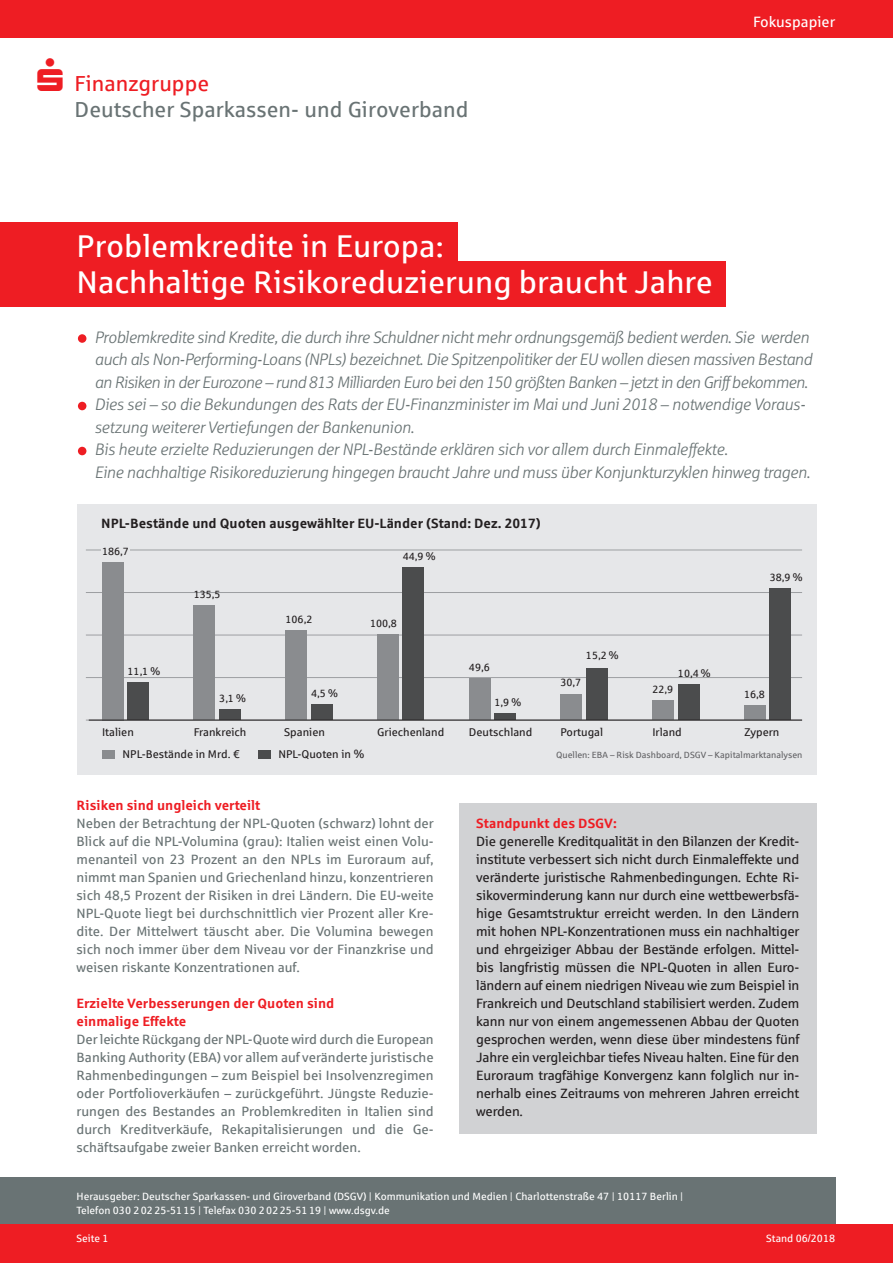
<style>
.page{position:relative;width:893px;height:1263px;background:#fff}
.page>*{position:absolute;margin:0;border:0;box-sizing:border-box;transform-origin:0 0}
.t1{font:31.5px/36px "Sparkasse Rg";color:#fff}
.t2{font:21.75px "Sparkasse Rg";color:#697374}
.t3{font:21.75px "Sparkasse Rg";color:#ee1d23}
.t4{font:italic 16.5px/22.5px "Sparkasse Lt";letter-spacing:-.025em;color:#697374}
.t5{font:15px "Sparkasse Rg";color:#fff}
.t6{font:13.5px/18px "Sparkasse Rg";color:#697374;text-align:justify}
.t7{font:13.5px/18px "Sparkasse Rg";letter-spacing:-.015em;color:#231f20;text-align:justify}
.t8{font:700 13.5px/18px "Sparkasse Rg";color:#ee1d23}
.t9{font:700 13.5px "Sparkasse Rg";color:#231f20}
.t10{font:11.25px "Sparkasse Rg";color:#231f20}
.t11{font:10.5px/14.9px "Sparkasse Rg";color:#fff}
.t12{font:10.5px "Sparkasse Rg";color:#231f20}
.t13{font:9px "Sparkasse Rg";color:#636366}
</style>
<div class="page">
<div style="left:0;top:1177px;width:835px;height:67px;background:#697374"></div>
<div style="left:0;top:1224px;width:893px;height:39px;background:#ee1d23"></div>
<div style="left:0;top:0;width:893px;height:37px;background:#ee1d23"></div>
<div style="left:77px;top:504px;width:739px;height:270px;background:#e6e7e9"></div>
<hr style="left:86px;top:720px;width:716px;height:1px;background:#9d9fa2">
<hr style="left:86px;top:677px;width:716px;height:1px;background:#9d9fa2">
<hr style="left:86px;top:635px;width:716px;height:1px;background:#9d9fa2">
<hr style="left:86px;top:592px;width:716px;height:1px;background:#9d9fa2">
<hr style="left:86px;top:550px;width:716px;height:1px;background:#9d9fa2">
<div style="left:78px;top:334px;width:8px;height:9px;background:#ee1d23;border-radius:50%"></div>
<div style="left:78px;top:402px;width:8px;height:8px;background:#ee1d23;border-radius:50%"></div>
<div style="left:78px;top:447px;width:8px;height:8px;background:#ee1d23;border-radius:50%"></div>
<div style="left:0;top:261px;width:726px;height:45px;background:#ee1d23"></div>
<div style="left:0;top:222px;width:458px;height:45px;background:#ee1d23"></div>
<div style="left:102px;top:750px;width:13px;height:8px;background:#8a8c8f"></div>
<div style="left:258px;top:750px;width:13px;height:8px;background:#4b4c4d"></div>
<div style="left:102px;top:562px;width:21px;height:158px;background:#8a8c8f"></div>
<div style="left:194px;top:605px;width:21px;height:115px;background:#8a8c8f"></div>
<div style="left:285px;top:630px;width:22px;height:90px;background:#8a8c8f"></div>
<div style="left:377px;top:635px;width:21px;height:85px;background:#8a8c8f"></div>
<div style="left:469px;top:678px;width:21px;height:42px;background:#8a8c8f"></div>
<div style="left:561px;top:694px;width:21px;height:26px;background:#8a8c8f"></div>
<div style="left:652px;top:701px;width:22px;height:19px;background:#8a8c8f"></div>
<div style="left:744px;top:706px;width:21px;height:14px;background:#8a8c8f"></div>
<div style="left:128px;top:682px;width:21px;height:38px;background:#4b4c4d"></div>
<div style="left:219px;top:709px;width:22px;height:11px;background:#4b4c4d"></div>
<div style="left:311px;top:705px;width:21px;height:15px;background:#4b4c4d"></div>
<div style="left:403px;top:568px;width:21px;height:152px;background:#4b4c4d"></div>
<div style="left:494px;top:714px;width:22px;height:6px;background:#4b4c4d"></div>
<div style="left:586px;top:668px;width:21px;height:52px;background:#4b4c4d"></div>
<div style="left:678px;top:685px;width:21px;height:35px;background:#4b4c4d"></div>
<div style="left:770px;top:588px;width:21px;height:132px;background:#4b4c4d"></div>
<hr style="left:89px;top:720px;width:713px;height:1px;background:#231f20">
<div style="left:101px;top:541px;width:29px;height:18px;background:#e6e7e9"></div>
<div style="left:459px;top:803px;width:357px;height:331px;background:#d1d2d4"></div>
<h2 class="t3" style="left:75px;top:70px;width:136px">Finanzgruppe</h2>
<h2 class="t2" style="left:75px;top:96px;width:395px">Deutscher Sparkassen- und Giroverband</h2>
<p class="t5" style="left:753px;top:13px;width:84px">Fokuspapier</p>
<h1 class="t1" style="left:77px;top:227px;width:638px">Problemkredite in Europa:<br>Nachhaltige Risikoreduzierung braucht Jahre</h1>
<p class="t4" style="left:94px;top:325px;width:719px">Problemkredite sind Kredite, die durch ihre Schuldner nicht mehr ordnungsgemäß bedient werden. Sie werden auch als Non-Performing-Loans (NPLs) bezeichnet. Die Spitzenpolitiker der EU wollen diesen massiven Bestand an Risiken in der Eurozone – rund 813 Milliarden Euro bei den 150 größten Banken – jetzt in den Griff bekommen.<br>Dies sei – so die Bekundungen des Rats der EU-Finanzminister im Mai und Juni 2018 – notwendige Voraus&shy;setzung weiterer Vertiefungen der Bankenunion.<br>Bis heute erzielte Reduzierungen der NPL-Bestände erklären sich vor allem durch Einmaleffekte.<br>Eine nachhaltige Risikoreduzierung hingegen braucht Jahre und muss über Konjunkturzyklen hinweg tragen.</p>
<p class="t9" style="left:101px;top:514px;width:441px">NPL-Bestände und Quoten ausgewählter EU-Länder (Stand: Dez. 2017)</p>
<p class="t12" style="left:102px;top:544px;width:28px">186,7</p>
<p class="t12" style="left:403px;top:550px;width:35px">44,9 %</p>
<p class="t12" style="left:128px;top:665px;width:35px">11,1 %</p>
<p class="t12" style="left:194px;top:588px;width:28px">135,5</p>
<p class="t12" style="left:286px;top:612px;width:28px">106,2</p>
<p class="t12" style="left:219px;top:692px;width:29px">3,1 %</p>
<p class="t12" style="left:311px;top:687px;width:29px">4,5 %</p>
<p class="t12" style="left:370px;top:617px;width:28px">100,8</p>
<p class="t12" style="left:469px;top:660px;width:22px">49,6</p>
<p class="t12" style="left:494px;top:696px;width:29px">1,9 %</p>
<p class="t12" style="left:586px;top:648px;width:35px">15,2 %</p>
<p class="t12" style="left:560px;top:676px;width:22px">30,7</p>
<p class="t12" style="left:678px;top:667px;width:35px">10,4 %</p>
<p class="t12" style="left:652px;top:683px;width:22px">22,9</p>
<p class="t12" style="left:770px;top:571px;width:35px">38,9 %</p>
<p class="t12" style="left:744px;top:688px;width:22px">16,8</p>
<p class="t10" style="left:102px;top:725px;width:33px">Italien</p>
<p class="t10" style="left:377px;top:725px;width:68px">Griechenland</p>
<p class="t10" style="left:194px;top:725px;width:54px">Frankreich</p>
<p class="t10" style="left:284px;top:725px;width:42px">Spanien</p>
<p class="t10" style="left:469px;top:725px;width:65px">Deutschland</p>
<p class="t10" style="left:560px;top:725px;width:44px">Portugal</p>
<p class="t10" style="left:652px;top:725px;width:31px">Irland</p>
<p class="t10" style="left:744px;top:725px;width:37px">Zypern</p>
<p class="t10" style="left:123px;top:748px;width:119px">NPL-Bestände in Mrd. €</p>
<p class="t10" style="left:278px;top:748px;width:88px">NPL-Quoten in %</p>
<p class="t13" style="left:556px;top:750px;width:248px">Quellen: EBA – Risk Dashboard, DSGV – Kapitalmarktanalysen</p>
<p class="t8" style="left:77px;top:796px;width:185px">Risiken sind ungleich verteilt</p>
<p class="t6" style="left:77px;top:814px;width:359px">Neben der Betrachtung der NPL-Quoten (schwarz) lohnt der Blick auf die NPL-Volumina (grau): Italien weist einen Volu&shy;menanteil von 23 Prozent an den NPLs im Euroraum auf, nimmt man Spanien und Griechenland hinzu, konzentrieren sich 48,5 Prozent der Risiken in drei Ländern. Die EU-weite NPL-Quote liegt bei durchschnittlich vier Prozent aller Kre&shy;dite. Der Mittelwert täuscht aber. Die Volumina bewegen sich noch immer über dem Niveau vor der Finanzkrise und weisen riskante Konzentrationen auf.</p>
<p class="t8" style="left:77px;top:994px;width:259px">Erzielte Verbesserungen der Quoten sind einmalige Effekte</p>
<p class="t6" style="left:77px;top:1030px;width:359px">Der leichte Rückgang der NPL-Quote wird durch die European Banking Authority (EBA) vor allem auf veränderte juristische Rahmenbedingungen – zum Beispiel bei Insolvenzregimen oder Portfolioverkäufen – zurückgeführt. Jüngste Reduzie&shy;rungen des Bestandes an Problemkrediten in Italien sind durch Kreditverkäufe, Rekapitalisierungen und die Ge&shy;schäftsaufgabe zweier Banken erreicht worden.</p>
<p class="t8" style="left:476px;top:814px;width:142px">Standpunkt des DSGV:</p>
<p class="t7" style="left:476px;top:832px;width:325px">Die generelle Kreditqualität in den Bilanzen der Kredit&shy;institute verbessert sich nicht durch Einmaleffekte und veränderte juristische Rahmenbedingungen. Echte Ri&shy;sikoverminderung kann nur durch eine wettbewerbsfä&shy;hige Gesamtstruktur erreicht werden. In den Ländern mit hohen NPL-Konzentrationen muss ein nachhaltiger und ehrgeiziger Abbau der Bestände erfolgen. Mittel&shy;bis langfristig müssen die NPL-Quoten in allen Euro&shy;ländern auf einem niedrigen Niveau wie zum Beispiel in Frankreich und Deutschland stabilisiert werden. Zudem kann nur von einem angemessenen Abbau der Quoten gesprochen werden, wenn diese über mindestens fünf Jahre ein vergleichbar tiefes Niveau halten. Eine für den Euroraum tragfähige Konvergenz kann folglich nur in&shy;nerhalb eines Zeitraums von mehreren Jahren erreicht werden.</p>
<p class="t11" style="left:77px;top:1188px;width:608px">Herausgeber: Deutscher Sparkassen- und Giroverband (DSGV) | Kommunikation und Medien | Charlottenstraße 47 | 10117 Berlin |<br>Telefon 030 20225-5115 | Telefax 030 20225-5119 | www.dsgv.de</p>
<p class="t11" style="left:77px;top:1231px;width:34px">Seite 1</p>
<p class="t11" style="left:766px;top:1230px;width:70px">Stand 06/2018</p>
</div>
